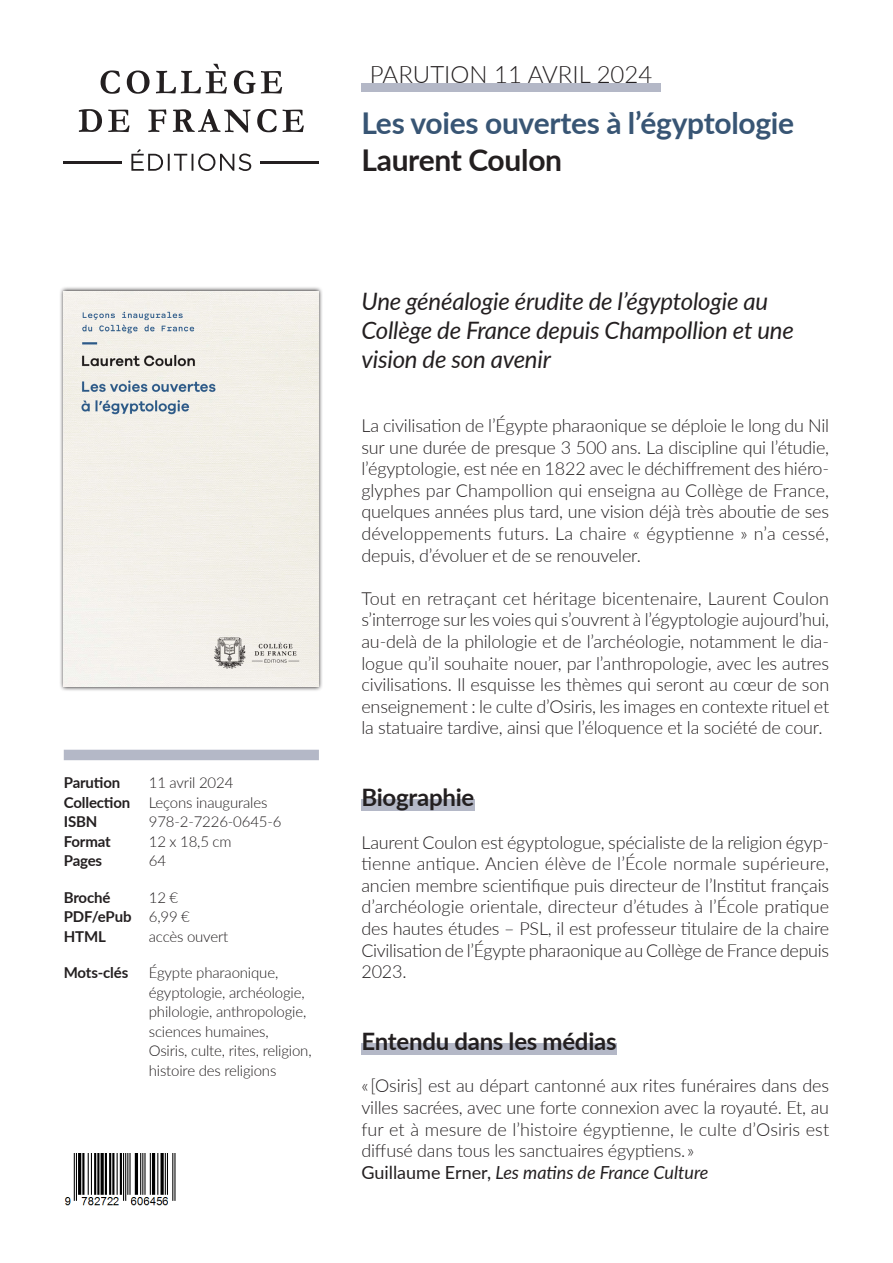
<style>
.page{position:relative;width:893px;height:1263px;background:#fff}
.page>*{position:absolute;margin:0;border:0;box-sizing:border-box;transform-origin:0 0}
.livre_titre{font:700 30px "Lato";letter-spacing:-.01em;color:#385574}
.livre_auteur{font:700 30px "Lato";letter-spacing:-.01em;color:#231f20}
.chapo{font:italic 24px/28.8px "Lato";letter-spacing:-.01em;color:#231f20}
.titre{font:700 24px "Lato";letter-spacing:-.01em;color:#231f20}
.date_parution{font:300 24px "Lato";color:#231f20}
.texte{font:300 18px/21.6px "Lato";letter-spacing:-.01em;color:#231f20;text-align:justify}
.reference_presse{font:italic 18px "Lato";color:#231f20}
.mots_cles{font:300 15px/19.5px "Lato";letter-spacing:-.01em;color:#231f20}
.autres{font:300 15px "Lato";letter-spacing:-.01em;color:#231f20}
.autres-2{font:700 15px "Lato";letter-spacing:-.01em;color:#231f20}
.debut_filet{font:300 15px "Lato";letter-spacing:-.01em;color:#231f20}
.mots_cles-2{font:700 15px "Lato";letter-spacing:-.01em;color:#231f20}
.debut_filet-2{font:700 15px "Lato";letter-spacing:-.01em;color:#231f20}
.debut_espace{font:700 15px "Lato";letter-spacing:-.01em;color:#231f20}
.debut_espace-2{font:300 15px "Lato";color:#231f20}
.s1{font-weight:700}
.s2{font-weight:300}
.s3{font-style:normal}
</style>
<div class="page">
<svg style="left:101px;top:64px;width:181px;height:30px"></svg>
<svg style="left:79px;top:109px;width:225px;height:24px"></svg>
<svg style="left:131px;top:149px;width:120px;height:22px"></svg>
<hr style="left:64px;top:161px;width:58px;height:2px;background:#231f20">
<hr style="left:261px;top:161px;width:58px;height:2px;background:#231f20">
<div style="left:64px;top:750px;width:255px;height:10px;background:#b4b8c7"></div>
<div style="left:361px;top:799px;width:114px;height:11px;background:#b4b8c7"></div>
<div style="left:361px;top:1043px;width:256px;height:11px;background:#b4b8c7"></div>
<svg style="left:60px;top:287px;width:262px;height:404px;background:#cdcccb"></svg>
<div style="left:64px;top:291px;width:255px;height:396px;background:#f2f0e9"></div>
<div style="left:361px;top:83px;width:300px;height:9px;background:#b4b8c7"></div>
<img style="left:64px;top:1154px;width:112px;height:52px">
<p class="debut_filet-2" style="left:64px;top:772px;width:58px">Parution</p>
<p class="debut_filet" style="left:149px;top:772px;width:86px">11 avril 2024</p>
<p class="autres" style="left:64px;top:792px;width:205px"><span class="s1">Collection</span> Leçons inaugurales</p>
<p class="autres-2" style="left:64px;top:811px;width:35px">ISBN</p>
<p class="autres" style="left:149px;top:811px;width:134px">978-2-7226-0645-6</p>
<p class="autres-2" style="left:64px;top:830px;width:48px">Format</p>
<p class="autres" style="left:149px;top:831px;width:84px">12 x 18,5 cm</p>
<p class="autres-2" style="left:64px;top:850px;width:40px">Pages</p>
<p class="autres" style="left:149px;top:850px;width:19px">64</p>
<p class="debut_espace" style="left:64px;top:886px;width:48px">Broché</p>
<p class="debut_espace-2" style="left:149px;top:887px;width:31px">12 €</p>
<p class="autres-2" style="left:64px;top:906px;width:128px">PDF/ePub <span class="s2">6,99 €</span></p>
<p class="autres-2" style="left:64px;top:925px;width:44px">HTML</p>
<p class="autres" style="left:149px;top:926px;width:81px">accès ouvert</p>
<p class="mots_cles-2" style="left:64px;top:962px;width:66px">Mots-clés</p>
<p class="mots_cles" style="left:149px;top:963px;width:164px">Égypte pharaonique, égyptologie, archéologie, philologie, anthropologie, sciences humaines,<br>Osiris, culte, rites, religion, histoire des religions</p>
<p class="date_parution" style="left:370px;top:58px;width:284px">PARUTION 11 AVRIL 2024</p>
<p class="livre_titre" style="left:361px;top:101px;width:434px">Les voies ouvertes à l’égyptologie</p>
<p class="livre_auteur" style="left:361px;top:138px;width:202px">Laurent Coulon</p>
<p class="chapo" style="left:361px;top:286px;width:434px">Une généalogie érudite de l’égyptologie au<br>Collège de France depuis Champollion et une vision de son avenir</p>
<p class="texte" style="left:361px;top:414px;width:469px">La civilisation de l’Égypte pharaonique se déploie le long du Nil sur une durée de presque 3 500 ans. La discipline qui l’étudie, l’égyptologie, est née en 1822 avec le déchiffrement des hiéro&shy;glyphes par Champollion qui enseigna au Collège de France, quelques années plus tard, une vision déjà très aboutie de ses développements futurs. La chaire « égyptienne » n’a cessé, depuis, d’évoluer et de se renouveler.</p>
<p class="texte" style="left:361px;top:587px;width:469px">Tout en retraçant cet héritage bicentenaire, Laurent Coulon s’interroge sur les voies qui s’ouvrent à l’égyptologie aujourd’hui, au-delà de la philologie et de l’archéologie, notamment le dia&shy;logue qu’il souhaite nouer, par l’anthropologie, avec les autres civilisations. Il esquisse les thèmes qui seront au cœur de son enseignement : le culte d’Osiris, les images en contexte rituel et la statuaire tardive, ainsi que l’éloquence et la société de cour.</p>
<p class="titre" style="left:361px;top:779px;width:114px">Biographie</p>
<p class="texte" style="left:361px;top:831px;width:469px">Laurent Coulon est égyptologue, spécialiste de la religion égyp&shy;tienne antique. Ancien élève de l’École normale supérieure, ancien membre scientifique puis directeur de l’Institut français d’archéologie orientale, directeur d’études à l’École pratique des hautes études – PSL, il est professeur titulaire de la chaire Civilisation de l’Égypte pharaonique au Collège de France depuis 2023.</p>
<p class="titre" style="left:361px;top:1023px;width:257px">Entendu dans les médias</p>
<p class="texte" style="left:361px;top:1074px;width:469px">« [Osiris] est au départ cantonné aux rites funéraires dans des villes sacrées, avec une forte connexion avec la royauté. Et, au fur et à mesure de l’histoire égyptienne, le culte d’Osiris est diffusé dans tous les sanctuaires égyptiens. »</p>
<p class="reference_presse" style="left:361px;top:1159px;width:349px"><span class="s3">Guillaume Erner,</span> Les matins de France Culture</p>
</div>
